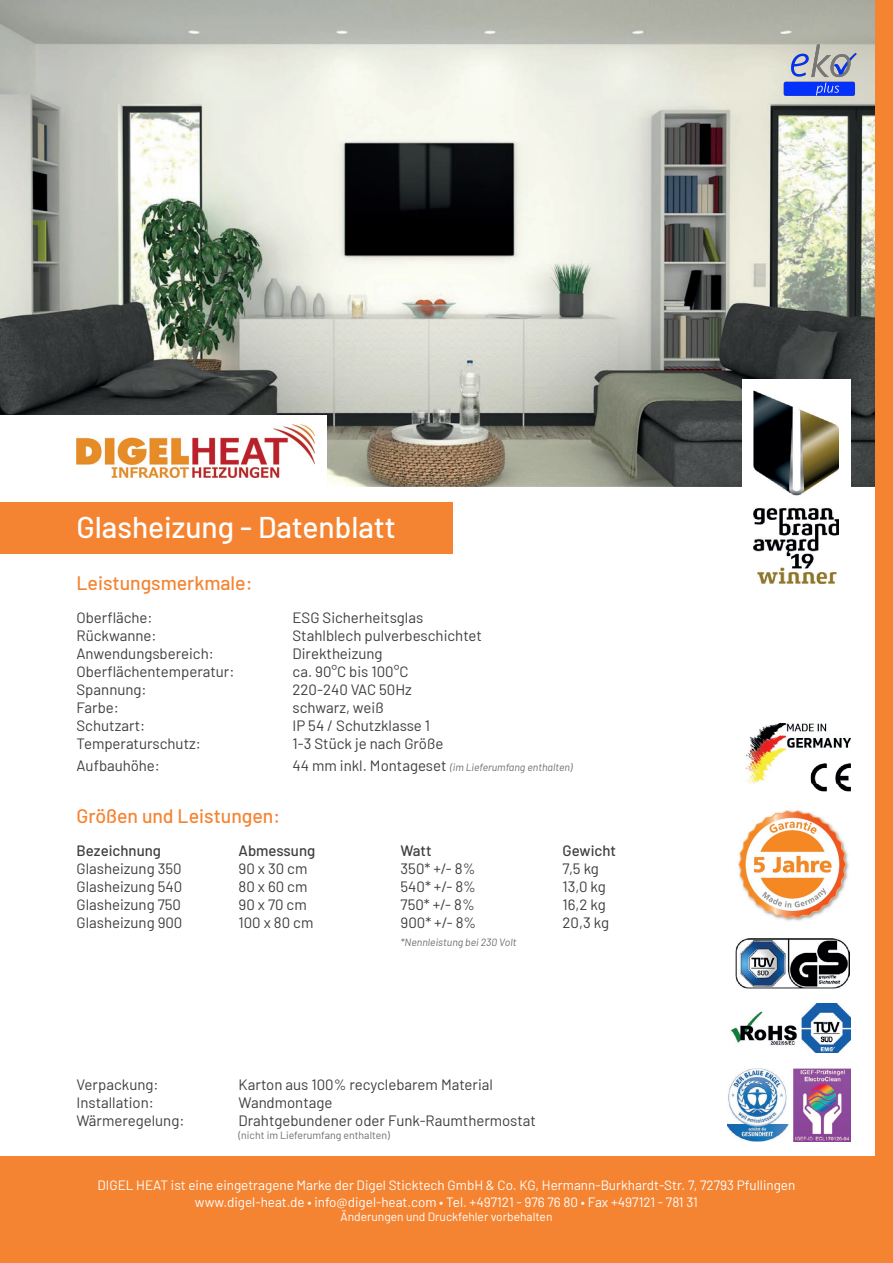
<style>
.page{position:relative;width:893px;height:1263px;background:#fff}
.page>*{position:absolute;margin:0;border:0;box-sizing:border-box;transform-origin:0 0}
.t1{font:500 30px "Barlow";color:#fff}
.t2{font:500 19.5px "Barlow";color:#f58432}
.t3{font:15px "Barlow";color:#3e3e3f}
.t4{font:500 15px "Barlow";color:#3e3e3f}
.t5{font:13.5px/16.2px "Barlow";color:#fff;text-align:center}
.t6{font:12px "Barlow";color:#fff}
.t7{font:italic 10.5px "Barlow";color:#6c6d70}
.t8{font:10.5px "Barlow";color:#6c6d70}
.s1{font-style:normal;font-size:15px;color:#3e3e3f}
</style>
<div class="page">
<img style="left:0;top:0;width:876px;height:487px">
<div style="left:876px;top:0;width:17px;height:1263px;background:#f58432"></div>
<div style="left:0;top:1157px;width:893px;height:106px;background:#f58432"></div>
<div style="left:0;top:502px;width:453px;height:51px;background:#f58432"></div>
<div style="left:742px;top:379px;width:108px;height:215px;background:#fff"></div>
<img style="left:754px;top:391px;width:85px;height:192px">
<div style="left:0;top:416px;width:327px;height:71px;background:#fff"></div>
<img style="left:77px;top:425px;width:238px;height:53px">
<img style="left:738px;top:810px;width:111px;height:111px">
<img style="left:745px;top:723px;width:106px;height:61px">
<img style="left:735px;top:939px;width:114px;height:49px">
<img style="left:730px;top:1011px;width:67px;height:35px">
<img style="left:810px;top:763px;width:41px;height:28px">
<img style="left:727px;top:1069px;width:61px;height:72px">
<img style="left:794px;top:1069px;width:57px;height:72px">
<img style="left:802px;top:1004px;width:49px;height:49px">
<img style="left:770px;top:36px;width:105px;height:71px">
<h1 class="t1" style="left:77px;top:505px;width:321px">Glasheizung - Datenblatt</h1>
<h2 class="t2" style="left:77px;top:569px;width:177px">Leistungsmerkmale:</h2>
<p class="t3" style="left:77px;top:607px;width:78px">Oberfläche:</p>
<p class="t3" style="left:293px;top:607px;width:132px">ESG Sicherheitsglas</p>
<p class="t3" style="left:77px;top:625px;width:82px">Rückwanne:</p>
<p class="t3" style="left:293px;top:625px;width:191px">Stahlblech pulverbeschichtet</p>
<p class="t3" style="left:77px;top:643px;width:139px">Anwendungsbereich:</p>
<p class="t3" style="left:293px;top:643px;width:92px">Direktheizung</p>
<p class="t3" style="left:77px;top:661px;width:159px">Oberflächentemperatur:</p>
<p class="t3" style="left:293px;top:661px;width:117px">ca. 90°C bis 100°C</p>
<p class="t3" style="left:77px;top:679px;width:72px">Spannung:</p>
<p class="t3" style="left:293px;top:679px;width:121px">220-240 VAC 50Hz</p>
<p class="t3" style="left:77px;top:697px;width:44px">Farbe:</p>
<p class="t3" style="left:293px;top:697px;width:93px">schwarz, weiß</p>
<p class="t3" style="left:77px;top:715px;width:70px">Schutzart:</p>
<p class="t3" style="left:293px;top:715px;width:139px">IP 54 / Schutzklasse 1</p>
<p class="t3" style="left:77px;top:733px;width:126px">Temperaturschutz:</p>
<p class="t3" style="left:293px;top:733px;width:152px">1-3 Stück je nach Größe</p>
<p class="t3" style="left:77px;top:755px;width:85px">Aufbauhöhe:</p>
<p class="t7" style="left:293px;top:760px;width:282px"><span class="s1">44 mm inkl. Montageset</span> (im Lieferumfang enthalten)</p>
<h2 class="t2" style="left:77px;top:802px;width:205px">Größen und Leistungen:</h2>
<p class="t4" style="left:77px;top:840px;width:86px">Bezeichnung</p>
<p class="t4" style="left:239px;top:840px;width:78px">Abmessung</p>
<p class="t4" style="left:401px;top:840px;width:33px">Watt</p>
<p class="t4" style="left:563px;top:840px;width:55px">Gewicht</p>
<p class="t3" style="left:77px;top:858px;width:107px">Glasheizung 350</p>
<p class="t3" style="left:239px;top:858px;width:70px">90 x 30 cm</p>
<p class="t3" style="left:401px;top:858px;width:76px">350* +/- 8%</p>
<p class="t3" style="left:563px;top:858px;width:38px">7,5 kg</p>
<p class="t3" style="left:77px;top:876px;width:107px">Glasheizung 540</p>
<p class="t3" style="left:239px;top:876px;width:70px">80 x 60 cm</p>
<p class="t3" style="left:401px;top:876px;width:77px">540* +/- 8%</p>
<p class="t3" style="left:563px;top:876px;width:45px">13,0 kg</p>
<p class="t3" style="left:77px;top:894px;width:106px">Glasheizung 750</p>
<p class="t3" style="left:239px;top:894px;width:70px">90 x 70 cm</p>
<p class="t3" style="left:401px;top:894px;width:76px">750* +/- 8%</p>
<p class="t3" style="left:563px;top:894px;width:45px">16,2 kg</p>
<p class="t3" style="left:77px;top:912px;width:107px">Glasheizung 900</p>
<p class="t3" style="left:239px;top:912px;width:76px">100 x 80 cm</p>
<p class="t3" style="left:401px;top:912px;width:77px">900* +/- 8%</p>
<p class="t3" style="left:563px;top:912px;width:48px">20,3 kg</p>
<p class="t7" style="left:401px;top:935px;width:117px">*Nennleistung bei 230 Volt</p>
<p class="t3" style="left:77px;top:1073px;width:84px">Verpackung:</p>
<p class="t3" style="left:239px;top:1073px;width:256px">Karton aus 100% recyclebarem Material</p>
<p class="t3" style="left:77px;top:1091px;width:79px">Installation:</p>
<p class="t3" style="left:239px;top:1091px;width:95px">Wandmontage</p>
<p class="t3" style="left:77px;top:1109px;width:109px">Wärmeregelung:</p>
<p class="t3" style="left:239px;top:1109px;width:299px">Drahtgebundener oder Funk-Raumthermostat</p>
<p class="t8" style="left:239px;top:1128px;width:153px">(nicht im Lieferumfang enthalten)</p>
<p class="t5" style="left:98px;top:1176px;width:699px">DIGEL HEAT ist eine eingetragene Marke der Digel Sticktech GmbH &amp; Co. KG, Hermann-Burkhardt-Str. 7, 72793 Pfullingen www.digel-heat.de • info@digel-heat.com • Tel. +497121 - 976 76 80 • Fax +497121 - 781 31</p>
<p class="t6" style="left:340px;top:1208px;width:213px">Änderungen und Druckfehler vorbehalten</p>
</div>
